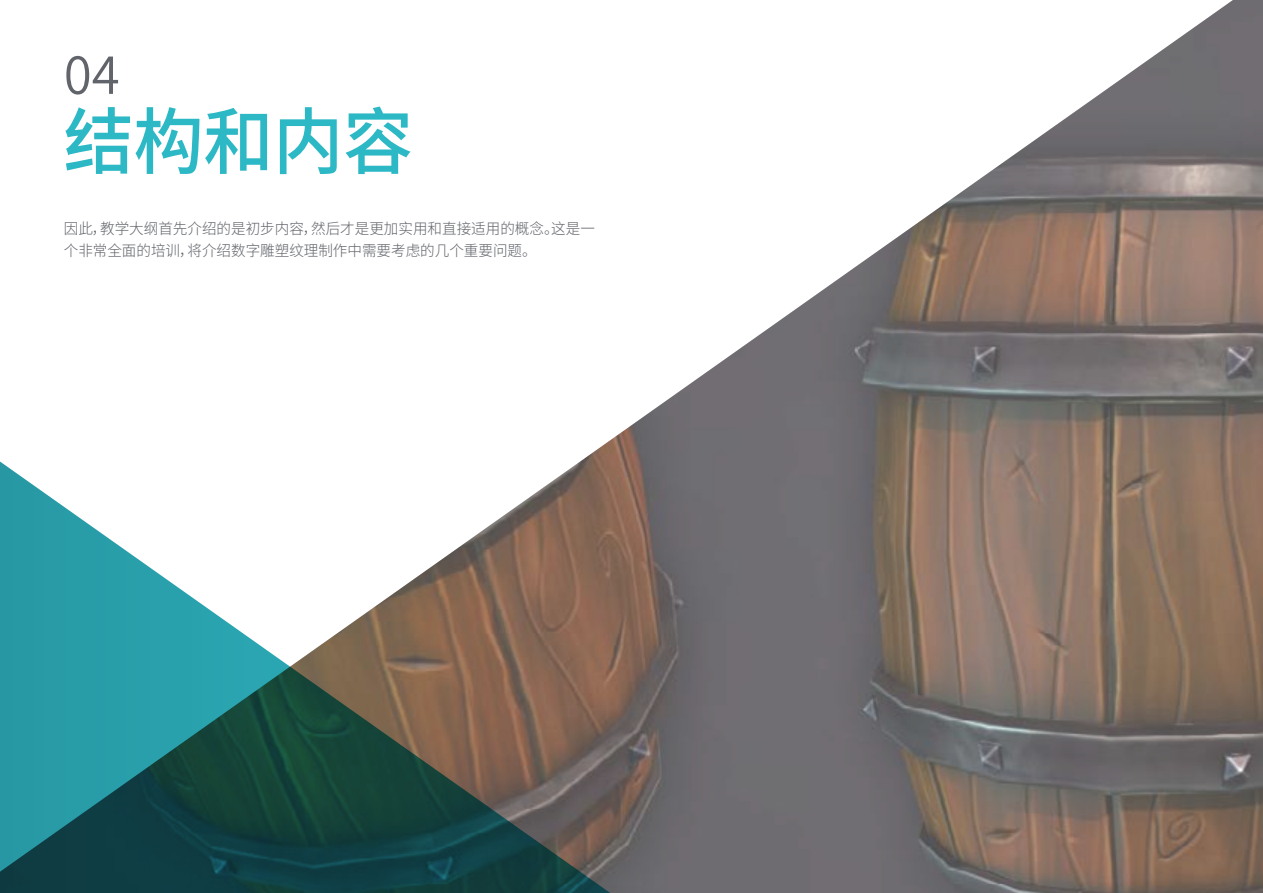
<style>
.page{position:relative;width:1263px;height:893px;background:#fff}
.page>*{position:absolute;margin:0;border:0;box-sizing:border-box;transform-origin:0 0}
.t1{font:500 72px "Source Han Sans CN";color:#2db8c5}
.t2{font:52.5px "Source Han Sans CN";color:#61646a}
.t3{font:300 15px/22.5px "Source Han Sans CN";color:#61646a}
</style>
<div class="page">
<img style="left:602px;top:0;width:661px;height:893px">
<svg style="left:0;top:446px;width:640px;height:447px"></svg>
<h2 class="t2" style="left:64px;top:45px;width:57px">04</h2>
<h1 class="t1" style="left:64px;top:101px;width:351px">结构和内容</h1>
<p class="t3" style="left:64px;top:217px;width:533px">因此，教学大纲首先介绍的是初步内容，然后才是更加实用和直接适用的概念。这是一个非常全面的培训，将介绍数字雕塑纹理制作中需要考虑的几个重要问题。</p>
</div>
